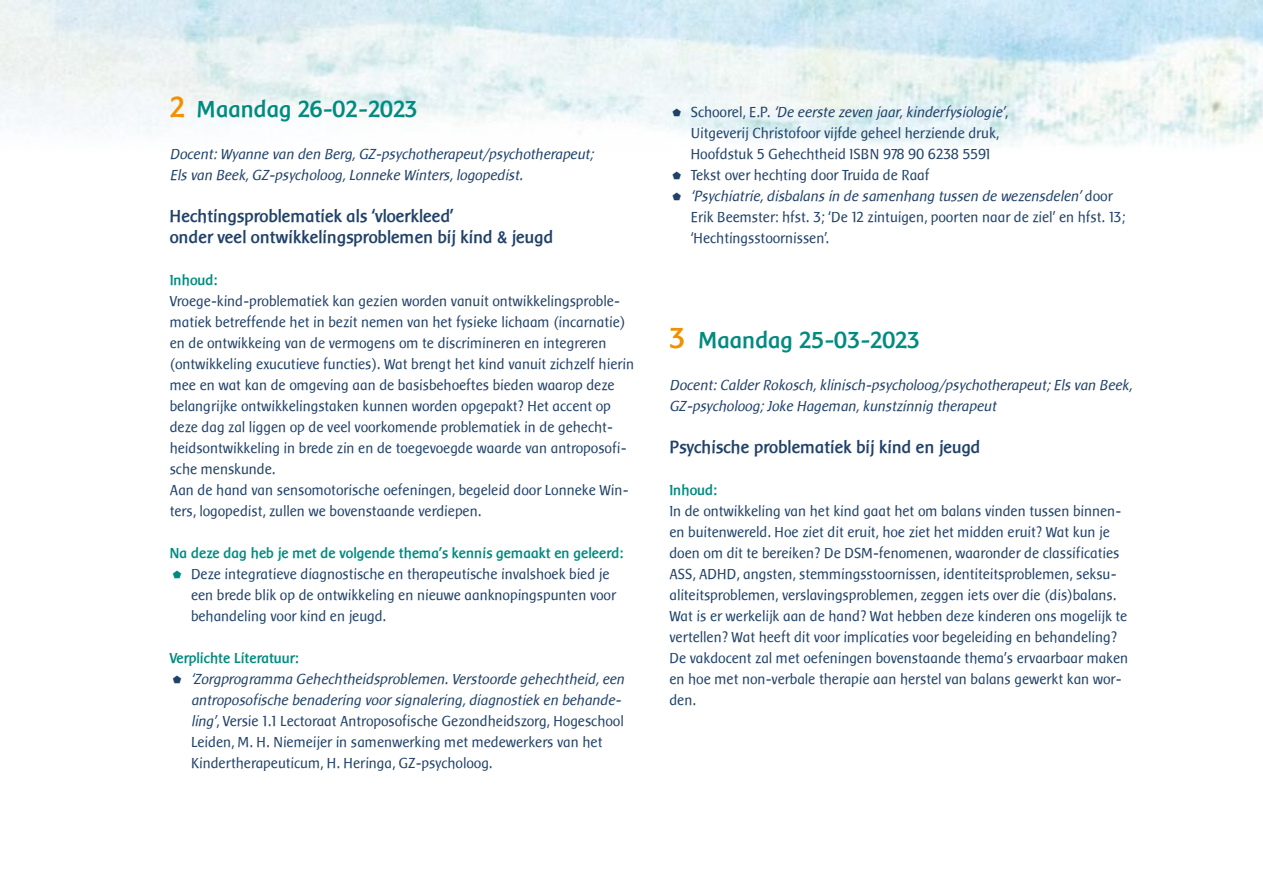
<style>
.page{position:relative;width:1263px;height:893px;background:#fff}
.page>*{position:absolute;margin:0;border:0;box-sizing:border-box;transform-origin:0 0}
.t1{font:700 24px "Baar Sophia";color:#008b80}
.t2{font:700 18px/21px "Baar Sophia";color:#204269}
.t3{font:15px/21px "Baar Sophia";color:#204269}
.t4{font:italic 15px/21px "Baar Sophia";color:#204269}
.t5{font:700 15px "Baar Sophia";color:#008b80}
.s1{font-size:30px;color:#f19100}
.s2{font-style:italic}
</style>
<div class="page">
<svg style="left:673px;top:108px;width:8px;height:8px"></svg>
<h1 class="t1" style="left:170px;top:98px;width:250px"><span class="s1">2</span> Maandag 26-02-2023</h1>
<p class="t4" style="left:170px;top:144px;width:425px">Docent: Wyanne van den Berg, GZ-psychotherapeut/psychotherapeut;<br>Els van Beek, GZ-psycholoog, Lonneke Winters, logopedist.</p>
<p class="t2" style="left:170px;top:206px;width:385px">Hechtingsproblematiek als ‘vloerkleed’<br>onder veel ontwikkelingsproblemen bij kind &amp; jeugd</p>
<p class="t5" style="left:170px;top:273px;width:49px">Inhoud:</p>
<p class="t3" style="left:170px;top:291px;width:466px">Vroege-kind-problematiek kan gezien worden vanuit ontwikkelingsproble&shy;matiek betreffende het in bezit nemen van het fysieke lichaam (incarnatie) en de ontwikkeing van de vermogens om te discrimineren en integreren (ontwikkeling exucutieve functies). Wat brengt het kind vanuit zichzelf hierin mee en wat kan de omgeving aan de basisbehoeftes bieden waarop deze belangrijke ontwikkelingstaken kunnen worden opgepakt? Het accent op deze dag zal liggen op de veel voorkomende problematiek in de gehecht&shy;heidsontwikkeling in brede zin en de toegevoegde waarde van antroposofi&shy;sche menskunde.<br>Aan de hand van sensomotorische oefeningen, begeleid door Lonneke Win&shy;ters, logopedist, zullen we bovenstaande verdiepen.</p>
<p class="t5" style="left:170px;top:546px;width:455px">Na deze dag heb je met de volgende thema’s kennis gemaakt en geleerd:</p>
<p class="t3" style="left:191px;top:564px;width:426px">Deze integratieve diagnostische en therapeutische invalshoek bied je een brede blik op de ontwikkeling en nieuwe aanknopingspunten voor behandeling voor kind en jeugd.</p>
<p class="t5" style="left:170px;top:651px;width:130px">Verplichte Literatuur:</p>
<p class="t3" style="left:191px;top:669px;width:435px"><span class="s2">‘Zorgprogramma Gehechtheidsproblemen. Verstoorde gehechtheid, een antroposofische benadering voor signalering, diagnostiek en behande&shy;ling’</span>, Versie 1.1 Lectoraat Antroposofische Gezondheidszorg, Hogeschool Leiden, M. H. Niemeijer in samenwerking met medewerkers van het Kindertherapeuticum, H. Heringa, GZ-psycholoog.</p>
<p class="t3" style="left:691px;top:102px;width:436px">Schoorel, E.P. <span class="s2">‘De eerste zeven jaar, kinderfysiologie’</span>,<br>Uitgeverij Christofoor vijfde geheel herziende druk,<br>Hoofdstuk 5 Gehechtheid ISBN 978 90 6238 5591<br>Tekst over hechting door Truida de Raaf<br><span class="s2">‘Psychiatrie, disbalans in de samenhang tussen de wezensdelen’</span> door Erik Beemster: hfst. 3; ‘De 12 zintuigen, poorten naar de ziel’ en hfst. 13; ‘Hechtingsstoornissen’.</p>
<h1 class="t1" style="left:670px;top:329px;width:252px"><span class="s1">3</span> Maandag 25-03-2023</h1>
<p class="t4" style="left:670px;top:375px;width:464px">Docent: Calder Rokosch, klinisch-psycholoog/psychotherapeut; Els van Beek,<br>GZ-psycholoog; Joke Hageman, kunstzinnig therapeut</p>
<p class="t2" style="left:670px;top:437px;width:313px">Psychische problematiek bij kind en jeugd</p>
<p class="t5" style="left:670px;top:483px;width:49px">Inhoud:</p>
<p class="t3" style="left:670px;top:501px;width:460px">In de ontwikkeling van het kind gaat het om balans vinden tussen binnen&shy;en buitenwereld. Hoe ziet dit eruit, hoe ziet het midden eruit? Wat kun je doen om dit te bereiken? De DSM-fenomenen, waaronder de classificaties ASS, ADHD, angsten, stemmingsstoornissen, identiteitsproblemen, seksu&shy;aliteitsproblemen, verslavingsproblemen, zeggen iets over die (dis)balans.<br>Wat is er werkelijk aan de hand? Wat hebben deze kinderen ons mogelijk te vertellen? Wat heeft dit voor implicaties voor begeleiding en behandeling?<br>De vakdocent zal met oefeningen bovenstaande thema’s ervaarbaar maken en hoe met non-verbale therapie aan herstel van balans gewerkt kan wor&shy;den.</p>
</div>
